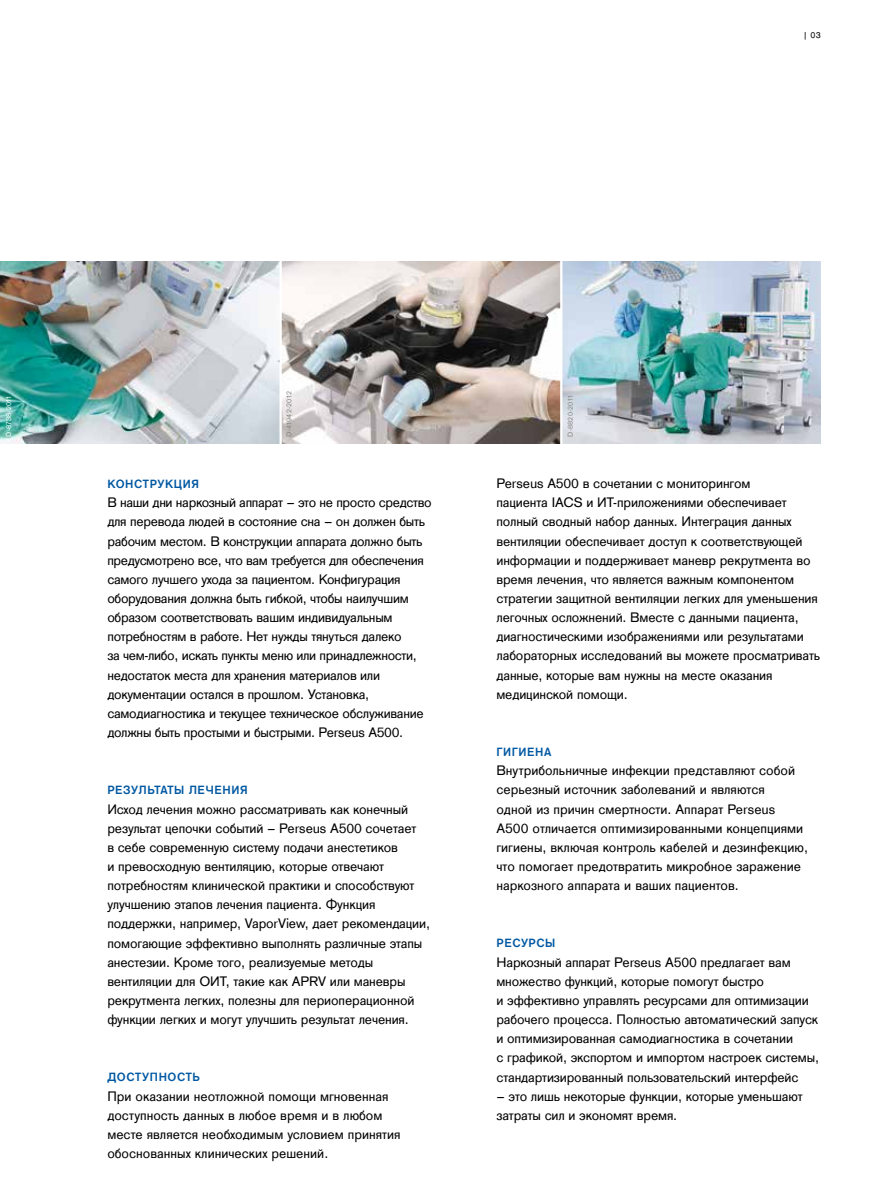
<style>
.page{position:relative;width:893px;height:1191px;background:#fff}
.page>*{position:absolute;margin:0;border:0;box-sizing:border-box;transform-origin:0 0}
.t1{font:14.25px/19.2px "Draeger Sans Global";letter-spacing:-.01em;color:#000}
.t2{font:700 12.3px "Draeger Sans Global";letter-spacing:.05em;color:#0058a2}
.t3{font:9px "Draeger Sans Tab";color:#000}
.t4{font:7.5px "Draeger Sans Global";letter-spacing:.025em;color:#878786}
.t5{font:7.5px "Draeger Sans Global";letter-spacing:.025em;color:#fff}
</style>
<div class="page">
<img style="left:562px;top:261px;width:259px;height:182px">
<img style="left:0;top:261px;width:280px;height:182px">
<svg style="left:282px;top:261px;width:278px;height:182px;background:#a7a09d"></svg>
<p class="t4" style="left:285px;top:437px;width:47px;rotate:-90deg">D-41942-2012</p>
<p class="t5" style="left:4px;top:437px;width:43px;rotate:-90deg">D-8738-2011</p>
<p class="t4" style="left:566px;top:437px;width:43px;rotate:-90deg">D-8820-2011</p>
<p class="t3" style="left:803px;top:29px;width:19px">| 03</p>
<p class="t2" style="left:107px;top:476px;width:93px">КОНСТРУКЦИЯ</p>
<p class="t1" style="left:107px;top:493px;width:326px">В наши дни наркозный аппарат – это не просто средство для перевода людей в состояние сна – он должен быть рабочим местом. В конструкции аппарата должно быть предусмотрено все, что вам требуется для обеспечения самого лучшего ухода за пациентом. Конфигурация оборудования должна быть гибкой, чтобы наилучшим образом соответствовать вашим индивидуальным потребностям в работе. Нет нужды тянуться далеко<br>за чем-либо, искать пункты меню или принадлежности, недостаток места для хранения материалов или документации остался в прошлом. Установка, самодиагностика и текущее техническое обслуживание должны быть простыми и быстрыми. Perseus A500.</p>
<p class="t2" style="left:107px;top:783px;width:142px">РЕЗУЛЬТАТЫ ЛЕЧЕНИЯ</p>
<p class="t1" style="left:107px;top:799px;width:324px">Исход лечения можно рассматривать как конечный результат цепочки событий – Perseus A500 сочетает<br>в себе современную систему подачи анестетиков<br>и превосходную вентиляцию, которые отвечают потребностям клинической практики и способствуют улучшению этапов лечения пациента. Функция поддержки, например, VaporView, дает рекомендации, помогающие эффективно выполнять различные этапы анестезии. Кроме того, реализуемые методы вентиляции для ОИТ, такие как APRV или маневры рекрутмента легких, полезны для периоперационной функции легких и могут улучшить результат лечения.</p>
<p class="t2" style="left:107px;top:1070px;width:94px">ДОСТУПНОСТЬ</p>
<p class="t1" style="left:107px;top:1086px;width:295px">При оказании неотложной помощи мгновенная доступность данных в любое время и в любом месте является необходимым условием принятия обоснованных клинических решений.</p>
<p class="t1" style="left:496px;top:473px;width:325px">Perseus A500 в сочетании с мониторингом<br>пациента IACS и ИТ-приложениями обеспечивает полный сводный набор данных. Интеграция данных вентиляции обеспечивает доступ к соответствующей информации и поддерживает маневр рекрутмента во время лечения, что является важным компонентом стратегии защитной вентиляции легких для уменьшения легочных осложнений. Вместе с данными пациента, диагностическими изображениями или результатами лабораторных исследований вы можете просматривать данные, которые вам нужны на месте оказания медицинской помощи.</p>
<p class="t2" style="left:496px;top:744px;width:56px">ГИГИЕНА</p>
<p class="t1" style="left:496px;top:760px;width:313px">Внутрибольничные инфекции представляют собой серьезный источник заболеваний и являются<br>одной из причин смертности. Аппарат Perseus A500 отличается оптимизированными концепциями гигиены, включая контроль кабелей и дезинфекцию, что помогает предотвратить микробное заражение наркозного аппарата и ваших пациентов.</p>
<p class="t2" style="left:496px;top:936px;width:60px">РЕСУРСЫ</p>
<p class="t1" style="left:496px;top:952px;width:324px">Наркозный аппарат Perseus A500 предлагает вам множество функций, которые помогут быстро<br>и эффективно управлять ресурсами для оптимизации рабочего процесса. Полностью автоматический запуск и оптимизированная самодиагностика в сочетании<br>с графикой, экспортом и импортом настроек системы, стандартизированный пользовательский интерфейс</p>
<p class="t1" style="left:496px;top:1086px;width:308px">– это лишь некоторые функции, которые уменьшают затраты сил и экономят время.</p>
</div>
